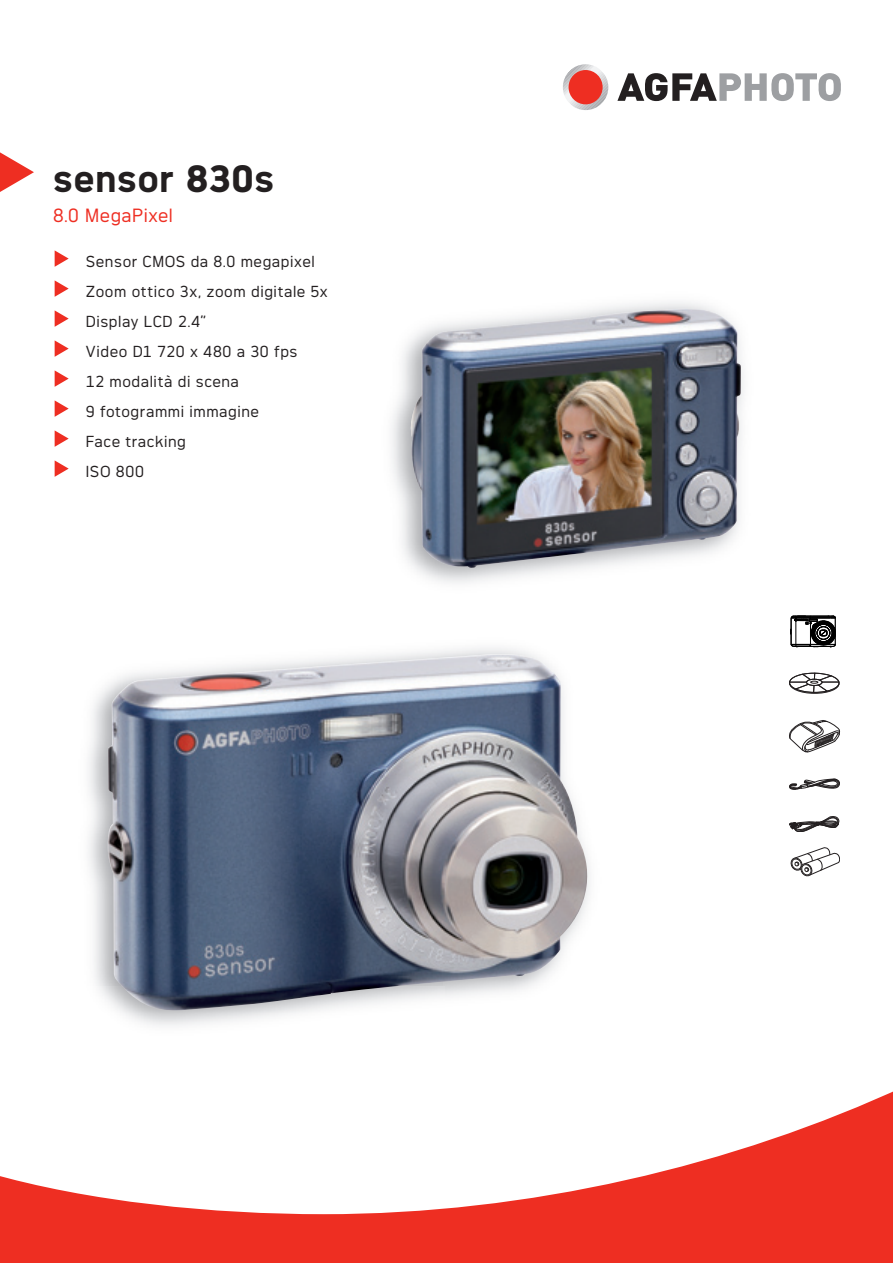
<style>
.page{position:relative;width:893px;height:1263px;background:#fff}
.page>*{position:absolute;margin:0;border:0;box-sizing:border-box;transform-origin:0 0}
.t1{font:700 36px "Agfa Photo Thalis";letter-spacing:.03em;color:#231f20}
.t2{font:18px "Agfa Photo Thalis";letter-spacing:.035em;color:#ee2e22}
.t3{font:15px/30px "Agfa Photo Thalis";letter-spacing:.04em;color:#231f20}
</style>
<div class="page">
<svg style="left:0;top:152px;width:34px;height:40px"></svg>
<svg style="left:563px;top:64px;width:45px;height:46px"></svg>
<div style="left:569px;top:70px;width:34px;height:34px;background:#ee2e22;border-radius:50%"></div>
<svg style="left:617px;top:73px;width:224px;height:28px"></svg>
<svg style="left:0;top:1091px;width:893px;height:172px"></svg>
<svg style="left:791px;top:616px;width:45px;height:32px"></svg>
<svg style="left:789px;top:673px;width:50px;height:21px"></svg>
<div style="left:806px;top:679px;width:16px;height:7px;border:1px solid #231f20;border-radius:50%"></div>
<svg style="left:789px;top:720px;width:51px;height:32px"></svg>
<svg style="left:789px;top:779px;width:51px;height:11px"></svg>
<svg style="left:789px;top:816px;width:50px;height:16px"></svg>
<svg style="left:791px;top:847px;width:49px;height:29px"></svg>
<svg style="left:55px;top:250px;width:14px;height:17px"></svg>
<svg style="left:55px;top:280px;width:14px;height:17px"></svg>
<svg style="left:55px;top:310px;width:14px;height:17px"></svg>
<svg style="left:55px;top:340px;width:14px;height:17px"></svg>
<svg style="left:55px;top:370px;width:14px;height:17px"></svg>
<svg style="left:55px;top:400px;width:14px;height:17px"></svg>
<svg style="left:55px;top:430px;width:14px;height:17px"></svg>
<svg style="left:55px;top:460px;width:14px;height:17px"></svg>
<img style="left:108px;top:654px;width:486px;height:358px">
<img style="left:407px;top:308px;width:334px;height:260px">
<h1 class="t1" style="left:53px;top:157px;width:222px">sensor 830s</h1>
<p class="t2" style="left:53px;top:204px;width:121px">8.0 MegaPixel</p>
<p class="t3" style="left:86px;top:246px;width:243px">Sensor CMOS da 8.0 megapixel<br>Zoom ottico 3x, zoom digitale 5x<br>Display LCD 2.4”<br>Video D1 720 x 480 a 30 fps<br>12 modalità di scena<br>9 fotogrammi immagine<br>Face tracking<br>ISO 800</p>
</div>
